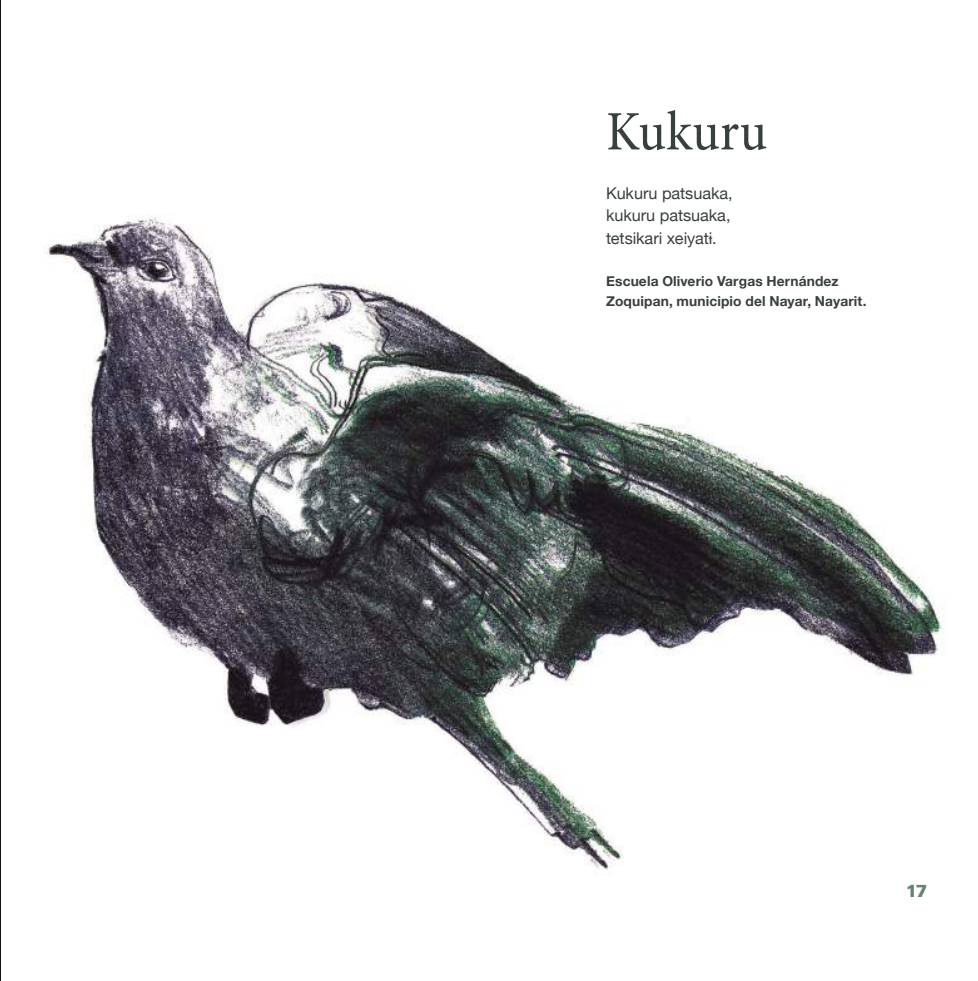
<style>
.page{position:relative;width:978px;height:981px;background:#fff}
.page>*{position:absolute;margin:0;border:0;box-sizing:border-box;transform-origin:0 0}
.t1{font:condensed 56.25px "Minion Pro";letter-spacing:.005em;color:#38403c}
.t2{font:900 17.5px "Univers LT Std";color:#678370}
.t3{font:16.25px/22.5px "Helvetica Neue";letter-spacing:-.005em;color:#38403c}
.t4{font:700 13.75px/20px "Helvetica Neue";letter-spacing:.01em;color:#38403c}
</style>
<div class="page">
<img style="left:0;top:3px;width:1px;height:973px">
<img style="left:44px;top:215px;width:901px;height:655px">
<h1 class="t1" style="left:606px;top:98px;width:162px">Kukuru</h1>
<p class="t3" style="left:606px;top:180px;width:128px">Kukuru patsuaka, kukuru patsuaka, tetsikari xeiyati.</p>
<p class="t4" style="left:606px;top:270px;width:262px">Escuela Oliverio Vargas Hernández<br>Zoquipan, municipio del Nayar, Nayarit.</p>
<p class="t2" style="left:905px;top:879px;width:23px">17</p>
</div>
